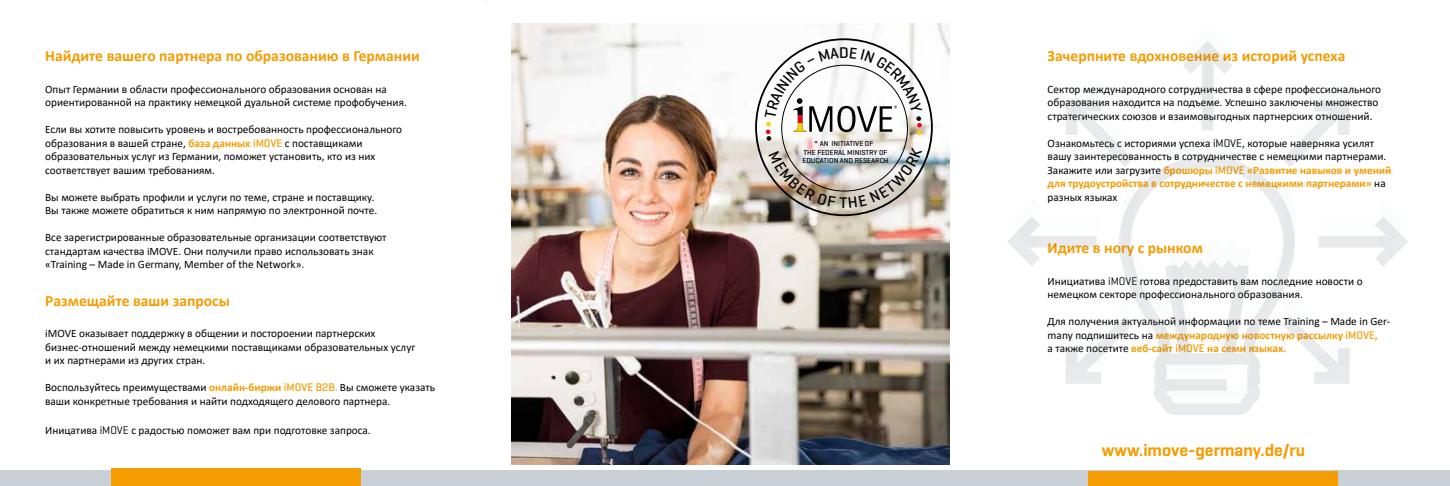
<style>
.page{position:relative;width:1450px;height:486px;background:#fff}
.page>*{position:absolute;margin:0;border:0;box-sizing:border-box;transform-origin:0 0}
.t1{font:600 17.38px "Geogrotesque";color:#f59c00}
.t2{font:700 15.62px "Calibri";color:#f59c00}
.t3{font:11.25px/13.5px "Calibri";color:#000}
.t4{font:500 7.38px/8.9px "Geogrotesque";color:#000;text-align:center}
.s1{font-weight:700;color:#f59c00}
.s2{font-family:"Geogrotesque";font-weight:500;color:#f59c00}
.s3{font-family:"Geogrotesque"}
</style>
<div class="page">
<img style="left:511px;top:23px;width:438px;height:441px">
<svg style="left:1007px;top:41px;width:401px;height:343px"></svg>
<svg style="left:1110px;top:150px;width:190px;height:222px"></svg>
<svg style="left:1147px;top:233px;width:120px;height:182px"></svg>
<div style="left:1163px;top:379px;width:63px;height:11px;background:#e7e8e9"></div>
<div style="left:0;top:469px;width:1449px;height:16px;background:#c8d0d5"></div>
<div style="left:111px;top:468px;width:250px;height:17px;background:#f59c00"></div>
<div style="left:1087px;top:470px;width:250px;height:15px;background:#f59c00"></div>
<svg style="left:764px;top:47px;width:158px;height:94px"></svg>
<img style="left:768px;top:147px;width:154px;height:61px">
<p class="t2" style="left:45px;top:45px;width:376px">Найдите вашего партнера по образованию в Германии</p>
<p class="t3" style="left:45px;top:82px;width:363px">Опыт Германии в области профессионального образования основан на ориентированной на практику немецкой дуальной системе профобучения.</p>
<p class="t3" style="left:45px;top:122px;width:358px">Если вы хотите повысить уровень и востребованность профессионального образования в вашей стране, <span class="s1">база данных</span> <span class="s2">iMOVE</span> с поставщиками образовательных услуг из Германии, поможет установить, кто из них соответствует вашим требованиям.</p>
<p class="t3" style="left:45px;top:190px;width:333px">Вы можете выбрать профили и услуги по теме, стране и поставщику.<br>Вы также можете обратиться к ним напрямую по электронной почте.</p>
<p class="t3" style="left:45px;top:230px;width:343px">Все зарегистрированные образовательные организации соответствуют стандартам качества iMOVE. Они получили право использовать знак «Training – Made in Germany, Member of the Network».</p>
<p class="t2" style="left:45px;top:289px;width:186px">Размещайте ваши запросы</p>
<p class="t3" style="left:45px;top:326px;width:371px">iMOVE оказывает поддержку в общении и постороении партнерских бизнес-отношений между немецкими поставщиками образовательных услуг и их партнерами из других стран.</p>
<p class="t3" style="left:45px;top:380px;width:391px">Воспользуйтесь преимуществами <span class="s1">онлайн-биржи</span> <span class="s2">iMOVE B2B.</span> Вы сможете указать ваши конкретные требования и найти подходящего делового партнера.</p>
<p class="t3" style="left:45px;top:422px;width:327px">Иницатива <span class="s3">iMOVE</span> с радостью поможет вам при подготовке запроса.</p>
<p class="t4" style="left:802px;top:138px;width:88px">* AN INITIATIVE OF<br>THE FEDERAL MINISTRY OF<br>EDUCATION AND RESEARCH</p>
<p class="t2" style="left:1047px;top:45px;width:299px">Зачерпните вдохновение из историй успеха</p>
<p class="t3" style="left:1047px;top:82px;width:335px">Сектор международного сотрудничества в сфере профессионального образования находится на подъеме. Успешно заключены множество стратегических союзов и взаимовыгодных партнерских отношений.</p>
<p class="t3" style="left:1047px;top:136px;width:345px">Ознакомьтесь с историями успеха <span class="s3">iMOVE</span>, которые наверняка усилят вашу заинтересованность в сотрудничестве с немецкими партнерами.<br>Закажите или загрузите <span class="s1">брошюры</span> <span class="s2">iMOVE</span> <span class="s1">«Развитие навыков и умений для трудоустройства в сотрудничестве с немецкими партнерами»</span> на разных языках</p>
<p class="t2" style="left:1047px;top:237px;width:157px">Идите в ногу с рынком</p>
<p class="t3" style="left:1047px;top:274px;width:316px">Инициатива <span class="s3">iMOVE</span> готова предоставить вам последние новости о немецком секторе профессионального образования.</p>
<p class="t3" style="left:1047px;top:314px;width:344px">Для получения актуальной информации по теме Training – Made in Ger&shy;many подпишитесь на <span class="s1">международную новостную рассылку</span> <span class="s2">iMOVE</span><span class="s1">,<br></span>а также посетите <span class="s1">веб-сайт</span> <span class="s2">iMOVE</span> <span class="s1">на семи языках.</span></p>
<p class="t1" style="left:1101px;top:439px;width:205px">www.imove-germany.de/ru</p>
</div>
